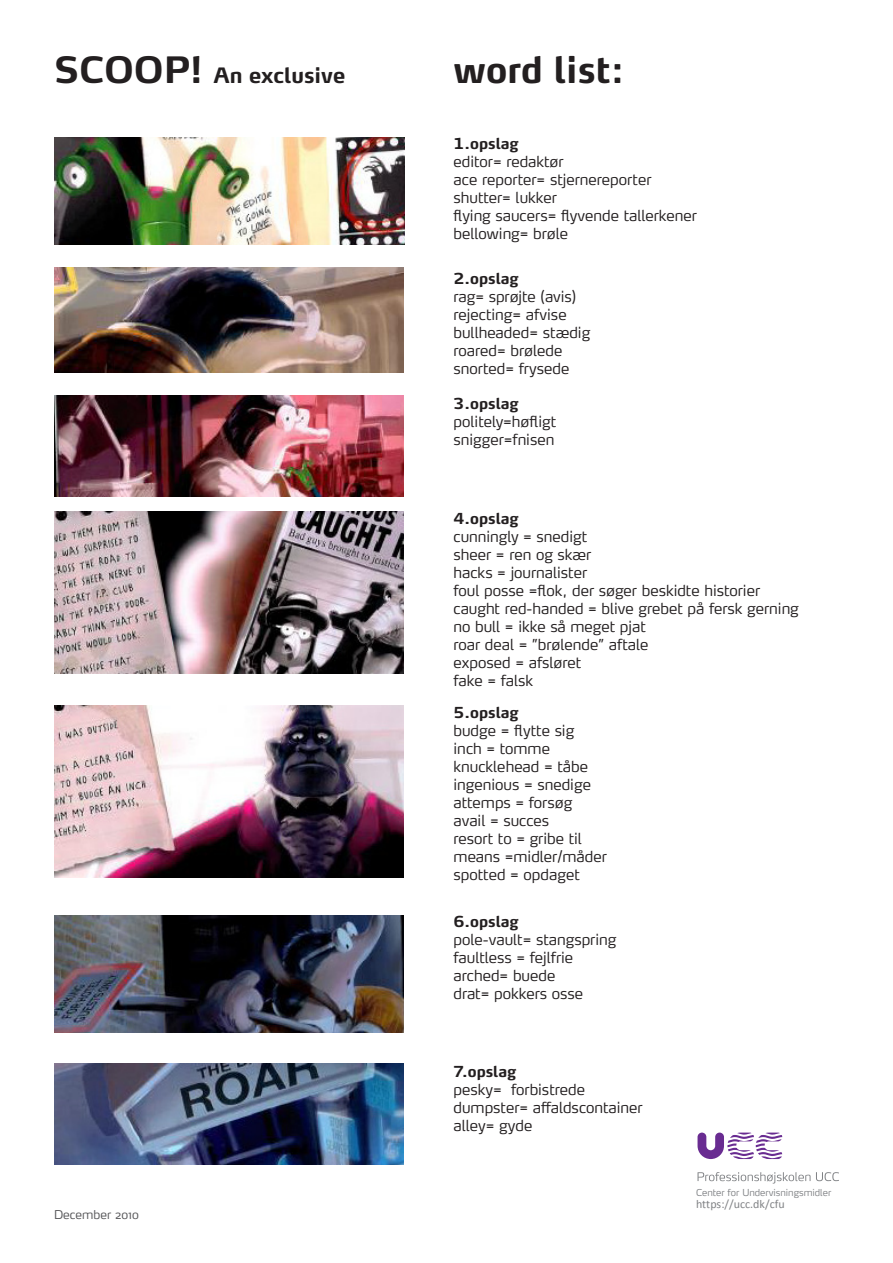
<style>
.page{position:relative;width:893px;height:1263px;background:#fff}
.page>*{position:absolute;margin:0;border:0;box-sizing:border-box;transform-origin:0 0}
.t1{font:700 36px "Max TF";color:#231f20}
.t2{font:700 21px "Max TF";color:#231f20}
.t3{font:300 15px "Max TF";color:#231f20}
.t4{font:700 15px "Max TF";color:#231f20}
.t5{font:12px "Calibri";color:#808285}
.t6{font:300 12px "Max";color:#535355}
.t7{font:300 9.45px "Max TF";color:#808285}
.s1{font-size:36px}
</style>
<div class="page">
<svg style="left:697px;top:1132px;width:85px;height:27px"></svg>
<svg style="left:697px;top:1172px;width:113px;height:11px"></svg>
<svg style="left:816px;top:1172px;width:23px;height:9px"></svg>
<img style="left:54px;top:137px;width:350px;height:107px">
<img style="left:54px;top:268px;width:350px;height:104px">
<img style="left:54px;top:396px;width:350px;height:100px">
<img style="left:54px;top:512px;width:350px;height:162px">
<img style="left:54px;top:706px;width:350px;height:171px">
<img style="left:54px;top:915px;width:350px;height:117px">
<img style="left:54px;top:1063px;width:350px;height:101px">
<p class="t2" style="left:54px;top:62px;width:293px"><span class="s1">SCOOP!</span> An exclusive</p>
<p class="t6" style="left:54px;top:1207px;width:87px">December 2010</p>
<p class="t1" style="left:454px;top:47px;width:172px">word list:</p>
<p class="t4" style="left:454px;top:134px;width:67px">1.opslag</p>
<p class="t3" style="left:454px;top:152px;width:112px">editor= redaktør</p>
<p class="t3" style="left:454px;top:170px;width:199px">ace reporter= stjernereporter</p>
<p class="t3" style="left:454px;top:188px;width:105px">shutter= lukker</p>
<p class="t3" style="left:454px;top:206px;width:245px">flying saucers= flyvende tallerkener</p>
<p class="t3" style="left:454px;top:224px;width:116px">bellowing= brøle</p>
<p class="t4" style="left:454px;top:269px;width:67px">2.opslag</p>
<p class="t3" style="left:454px;top:287px;width:124px">rag= sprøjte (avis)</p>
<p class="t3" style="left:454px;top:305px;width:115px">rejecting= afvise</p>
<p class="t3" style="left:454px;top:323px;width:138px">bullheaded= stædig</p>
<p class="t3" style="left:454px;top:341px;width:110px">roared= brølede</p>
<p class="t3" style="left:454px;top:359px;width:117px">snorted= frysede</p>
<p class="t4" style="left:454px;top:394px;width:67px">3.opslag</p>
<p class="t3" style="left:454px;top:412px;width:104px">politely=høfligt</p>
<p class="t3" style="left:454px;top:430px;width:102px">snigger=fnisen</p>
<p class="t4" style="left:454px;top:509px;width:67px">4.opslag</p>
<p class="t3" style="left:454px;top:527px;width:135px">cunningly = snedigt</p>
<p class="t3" style="left:454px;top:545px;width:139px">sheer = ren og skær</p>
<p class="t3" style="left:454px;top:563px;width:135px">hacks = journalister</p>
<p class="t3" style="left:454px;top:581px;width:308px">foul posse =flok, der søger beskidte historier</p>
<p class="t3" style="left:454px;top:599px;width:347px">caught red-handed = blive grebet på fersk gerning</p>
<p class="t3" style="left:454px;top:617px;width:194px">no bull = ikke så meget pjat</p>
<p class="t3" style="left:454px;top:635px;width:196px">roar deal = ”brølende” aftale</p>
<p class="t3" style="left:454px;top:653px;width:129px">exposed = afsløret</p>
<p class="t3" style="left:454px;top:671px;width:81px">fake = falsk</p>
<p class="t4" style="left:454px;top:703px;width:67px">5.opslag</p>
<p class="t3" style="left:454px;top:721px;width:122px">budge = flytte sig</p>
<p class="t3" style="left:454px;top:739px;width:98px">inch = tomme</p>
<p class="t3" style="left:454px;top:757px;width:136px">knucklehead = tåbe</p>
<p class="t3" style="left:454px;top:775px;width:139px">ingenious = snedige</p>
<p class="t3" style="left:454px;top:793px;width:120px">attemps = forsøg</p>
<p class="t3" style="left:454px;top:811px;width:97px">avail = succes</p>
<p class="t3" style="left:454px;top:829px;width:130px">resort to = gribe til</p>
<p class="t3" style="left:454px;top:847px;width:155px">means =midler/måder</p>
<p class="t3" style="left:454px;top:865px;width:128px">spotted = opdaget</p>
<p class="t4" style="left:454px;top:912px;width:67px">6.opslag</p>
<p class="t3" style="left:454px;top:930px;width:164px">pole-vault= stangspring</p>
<p class="t3" style="left:454px;top:948px;width:121px">faultless = fejlfrie</p>
<p class="t3" style="left:454px;top:966px;width:103px">arched= buede</p>
<p class="t3" style="left:454px;top:984px;width:131px">drat= pokkers osse</p>
<p class="t4" style="left:454px;top:1062px;width:64px">7.opslag</p>
<p class="t3" style="left:454px;top:1080px;width:133px">pesky= forbistrede</p>
<p class="t3" style="left:454px;top:1098px;width:191px">dumpster= affaldscontainer</p>
<p class="t3" style="left:454px;top:1116px;width:80px">alley= gyde</p>
<p class="t7" style="left:696px;top:1186px;width:137px">Center for Undervisningsmidler</p>
<p class="t5" style="left:696px;top:1197px;width:90px">https://ucc.dk/cfu</p>
</div>
